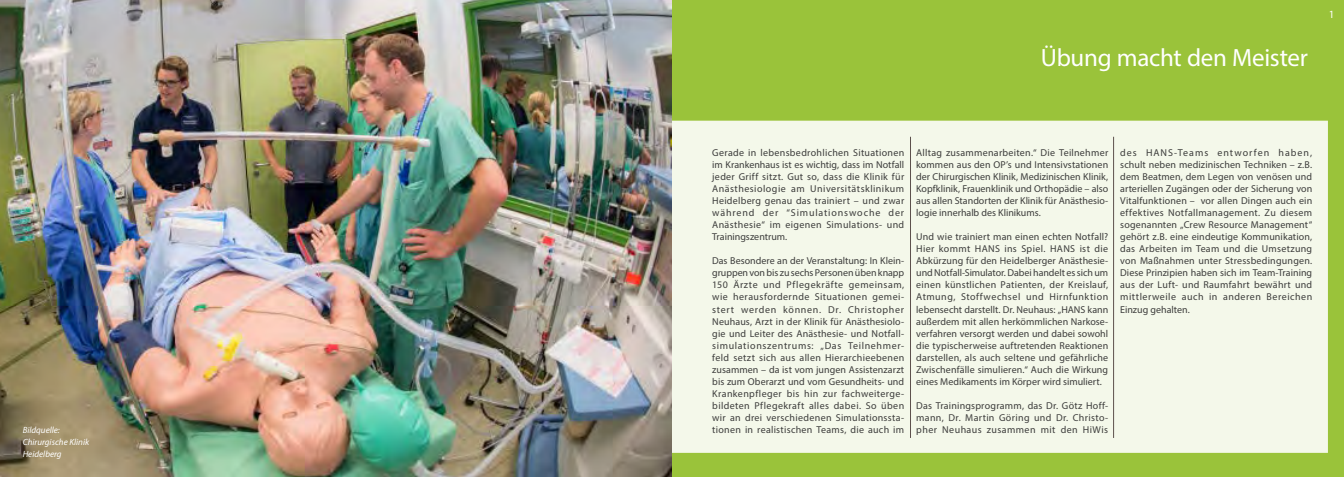
<style>
.page{position:relative;width:1344px;height:477px;background:#fff}
.page>*{position:absolute;margin:0;border:0;box-sizing:border-box;transform-origin:0 0}
.t1{font:25px "Myriad Pro";letter-spacing:-.01em;color:#fff}
.t2{font:11px "Myriad Pro";color:#fff}
.t3{font:10px/12px "Myriad Pro";letter-spacing:.025em;color:#3c3c3b;text-align:justify}
.t4{font:italic 9px/12px "Myriad Pro";color:#fff}
</style>
<div class="page">
<img style="left:0;top:0;width:672px;height:476px">
<div style="left:672px;top:0;width:672px;height:476px;background:#9ac33a"></div>
<div style="left:672px;top:120px;width:656px;height:332px;background:#f4f8ea;border:3px solid #fff"></div>
<hr style="left:1113px;top:137px;width:1px;height:300px;background:#5d514d">
<hr style="left:910px;top:137px;width:1px;height:300px;background:#5d514d">
<p class="t4" style="left:23px;top:423px;width:68px">Bildquelle:<br>Chirurgische Klinik<br>Heidelberg</p>
<h1 class="t1" style="left:1041px;top:42px;width:268px">Übung macht den Meister</h1>
<p class="t2" style="left:1329px;top:7px;width:7px">1</p>
<p class="t3" style="left:712px;top:146px;width:193px">Gerade in lebensbedrohlichen Situationen im Krankenhaus ist es wichtig, dass im Notfall jeder Griff sitzt. Gut so, dass die Klinik für Anästhesiologie am Universitätsklinikum Heidelberg genau das trainiert – und zwar während der “Simulationswoche der Anästhesie“ im eigenen Simulations- und Trainingszentrum.</p>
<p class="t3" style="left:712px;top:254px;width:193px">Das Besondere an der Veranstaltung: In Klein&shy;gruppen von bis zu sechs Personen üben knapp 150 Ärzte und Pflegekräfte gemeinsam, wie herausfordernde Situationen gemei&shy;stert werden können. Dr. Christopher Neuhaus, Arzt in der Klinik für Anästhesiolo&shy;gie und Leiter des Anästhesie- und Notfall&shy;simulationszentrums: „Das Teilnehmer&shy;feld setzt sich aus allen Hierarchieebenen zusammen – da ist vom jungen Assistenzarzt bis zum Oberarzt und vom Gesundheits- und Krankenpfleger bis hin zur fachweiterge&shy;bildeten Pflegekraft alles dabei. So üben wir an drei verschiedenen Simulationssta&shy;tionen in realistischen Teams, die auch im</p>
<p class="t3" style="left:916px;top:146px;width:193px">Alltag zusammenarbeiten.“ Die Teilnehmer kommen aus den OP’s und Intensivstationen der Chirurgischen Klinik, Medizinischen Klinik, Kopfklinik, Frauenklinik und Orthopädie – also aus allen Standorten der Klinik für Anästhesio&shy;logie innerhalb des Klinikums.</p>
<p class="t3" style="left:916px;top:230px;width:193px">Und wie trainiert man einen echten Notfall?<br>Hier kommt HANS ins Spiel. HANS ist die Abkürzung für den Heidelberger Anästhesie&shy;und Notfall-Simulator. Dabei handelt es sich um einen künstlichen Patienten, der Kreislauf, Atmung, Stoffwechsel und Hirnfunktion lebensecht darstellt. Dr. Neuhaus: „HANS kann außerdem mit allen herkömmlichen Narkose&shy;verfahren versorgt werden und dabei sowohl die typischerweise auftretenden Reaktionen darstellen, als auch seltene und gefährliche Zwischenfälle simulieren.“ Auch die Wirkung eines Medikaments im Körper wird simuliert.</p>
<p class="t3" style="left:916px;top:398px;width:193px">Das Trainingsprogramm, das Dr. Götz Hoff&shy;mann, Dr. Martin Göring und Dr. Christo&shy;pher Neuhaus zusammen mit den HiWis</p>
<p class="t3" style="left:1120px;top:146px;width:193px">des HANS-Teams entworfen haben, schult neben medizinischen Techniken – z.B. dem Beatmen, dem Legen von venösen und arteriellen Zugängen oder der Sicherung von Vitalfunktionen – vor allen Dingen auch ein effektives Notfallmanagement. Zu diesem sogenannten „Crew Resource Management“ gehört z.B. eine eindeutige Kommunikation, das Arbeiten im Team und die Umsetzung von Maßnahmen unter Stressbedingungen.<br>Diese Prinzipien haben sich im Team-Training aus der Luft- und Raumfahrt bewährt und mittlerweile auch in anderen Bereichen Einzug gehalten.</p>
</div>
